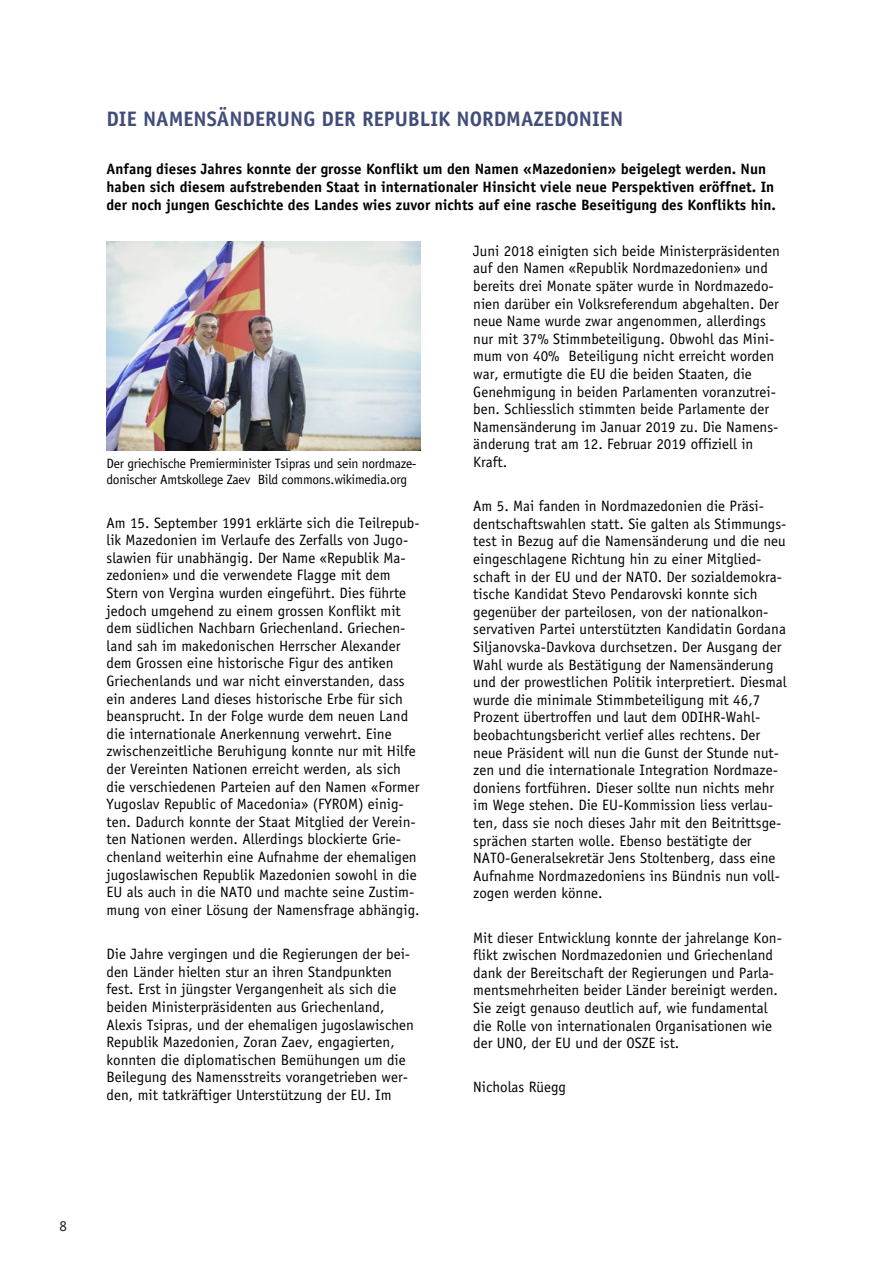
<style>
.page{position:relative;width:893px;height:1263px;background:#fff}
.page>*{position:absolute;margin:0;border:0;box-sizing:border-box;transform-origin:0 0}
.t1{font:700 21px "Officina Sans Std";color:#424e79}
.t2{font:15px/17.5px "Officina Sans Std";color:#000}
.t3{font:700 15px/18.3px "Officina Sans Std";color:#000}
.t4{font:15px "Officina Sans Std";color:#231f20}
.t5{font:13.5px/15.8px "Officina Sans Std";letter-spacing:-.02em;color:#000}
</style>
<div class="page">
<img style="left:106px;top:242px;width:315px;height:209px">
<h1 class="t1" style="left:106px;top:106px;width:518px">DIE NAMENSÄNDERUNG DER REPUBLIK NORDMAZEDONIEN</h1>
<p class="t3" style="left:106px;top:159px;width:671px">Anfang dieses Jahres konnte der grosse Konflikt um den Namen «Mazedonien» beigelegt werden. Nun haben sich diesem aufstrebenden Staat in internationaler Hinsicht viele neue Perspektiven eröffnet. In der noch jungen Geschichte des Landes wies zuvor nichts auf eine rasche Beseitigung des Konflikts hin.</p>
<p class="t5" style="left:106px;top:455px;width:312px">Der griechische Premierminister Tsipras und sein nordmaze&shy;donischer Amtskollege Zaev Bild commons.wikimedia.org</p>
<p class="t2" style="left:106px;top:514px;width:315px">Am 15. September 1991 erklärte sich die Teilrepub&shy;lik Mazedonien im Verlaufe des Zerfalls von Jugo&shy;slawien für unabhängig. Der Name «Republik Ma&shy;zedonien» und die verwendete Flagge mit dem Stern von Vergina wurden eingeführt. Dies führte jedoch umgehend zu einem grossen Konflikt mit dem südlichen Nachbarn Griechenland. Griechen&shy;land sah im makedonischen Herrscher Alexander dem Grossen eine historische Figur des antiken Griechenlands und war nicht einverstanden, dass ein anderes Land dieses historische Erbe für sich beansprucht. In der Folge wurde dem neuen Land die internationale Anerkennung verwehrt. Eine zwischenzeitliche Beruhigung konnte nur mit Hilfe der Vereinten Nationen erreicht werden, als sich die verschiedenen Parteien auf den Namen «Former Yugoslav Republic of Macedonia» (FYROM) einig&shy;ten. Dadurch konnte der Staat Mitglied der Verein&shy;ten Nationen werden. Allerdings blockierte Grie&shy;chenland weiterhin eine Aufnahme der ehemaligen jugoslawischen Republik Mazedonien sowohl in die EU als auch in die NATO und machte seine Zustim&shy;mung von einer Lösung der Namensfrage abhängig.</p>
<p class="t2" style="left:106px;top:945px;width:309px">Die Jahre vergingen und die Regierungen der bei&shy;den Länder hielten stur an ihren Standpunkten fest. Erst in jüngster Vergangenheit als sich die beiden Ministerpräsidenten aus Griechenland, Alexis Tsipras, und der ehemaligen jugoslawischen Republik Mazedonien, Zoran Zaev, engagierten, konnten die diplomatischen Bemühungen um die Beilegung des Namensstreits vorangetrieben wer&shy;den, mit tatkräftiger Unterstützung der EU. Im</p>
<p class="t2" style="left:473px;top:242px;width:308px">Juni 2018 einigten sich beide Ministerpräsidenten auf den Namen «Republik Nordmazedonien» und bereits drei Monate später wurde in Nordmazedo&shy;nien darüber ein Volksreferendum abgehalten. Der neue Name wurde zwar angenommen, allerdings nur mit 37% Stimmbeteiligung. Obwohl das Mini&shy;mum von 40% Beteiligung nicht erreicht worden war, ermutigte die EU die beiden Staaten, die Genehmigung in beiden Parlamenten voranzutrei&shy;ben. Schliesslich stimmten beide Parlamente der Namensänderung im Januar 2019 zu. Die Namens&shy;änderung trat am 12. Februar 2019 offiziell in Kraft.</p>
<p class="t2" style="left:473px;top:497px;width:315px">Am 5. Mai fanden in Nordmazedonien die Präsi&shy;dentschaftswahlen statt. Sie galten als Stimmungs&shy;test in Bezug auf die Namensänderung und die neu eingeschlagene Richtung hin zu einer Mitglied&shy;schaft in der EU und der NATO. Der sozialdemokra&shy;tische Kandidat Stevo Pendarovski konnte sich gegenüber der parteilosen, von der nationalkon&shy;servativen Partei unterstützten Kandidatin Gordana Siljanovska-Davkova durchsetzen. Der Ausgang der Wahl wurde als Bestätigung der Namensänderung und der prowestlichen Politik interpretiert. Diesmal wurde die minimale Stimmbeteiligung mit 46,7<br>Prozent übertroffen und laut dem ODIHR-Wahl&shy;beobachtungsbericht verlief alles rechtens. Der neue Präsident will nun die Gunst der Stunde nut&shy;zen und die internationale Integration Nordmaze&shy;doniens fortführen. Dieser sollte nun nichts mehr im Wege stehen. Die EU-Kommission liess verlau&shy;ten, dass sie noch dieses Jahr mit den Beitrittsge&shy;sprächen starten wolle. Ebenso bestätigte der NATO-Generalsekretär Jens Stoltenberg, dass eine Aufnahme Nordmazedoniens ins Bündnis nun voll&shy;zogen werden könne.</p>
<p class="t2" style="left:473px;top:929px;width:310px">Mit dieser Entwicklung konnte der jahrelange Kon&shy;flikt zwischen Nordmazedonien und Griechenland dank der Bereitschaft der Regierungen und Parla&shy;mentsmehrheiten beider Länder bereinigt werden.<br>Sie zeigt genauso deutlich auf, wie fundamental die Rolle von internationalen Organisationen wie der UNO, der EU und der OSZE ist.</p>
<p class="t2" style="left:473px;top:1078px;width:94px">Nicholas Rüegg</p>
<p class="t4" style="left:60px;top:1217px;width:9px">8</p>
</div>
